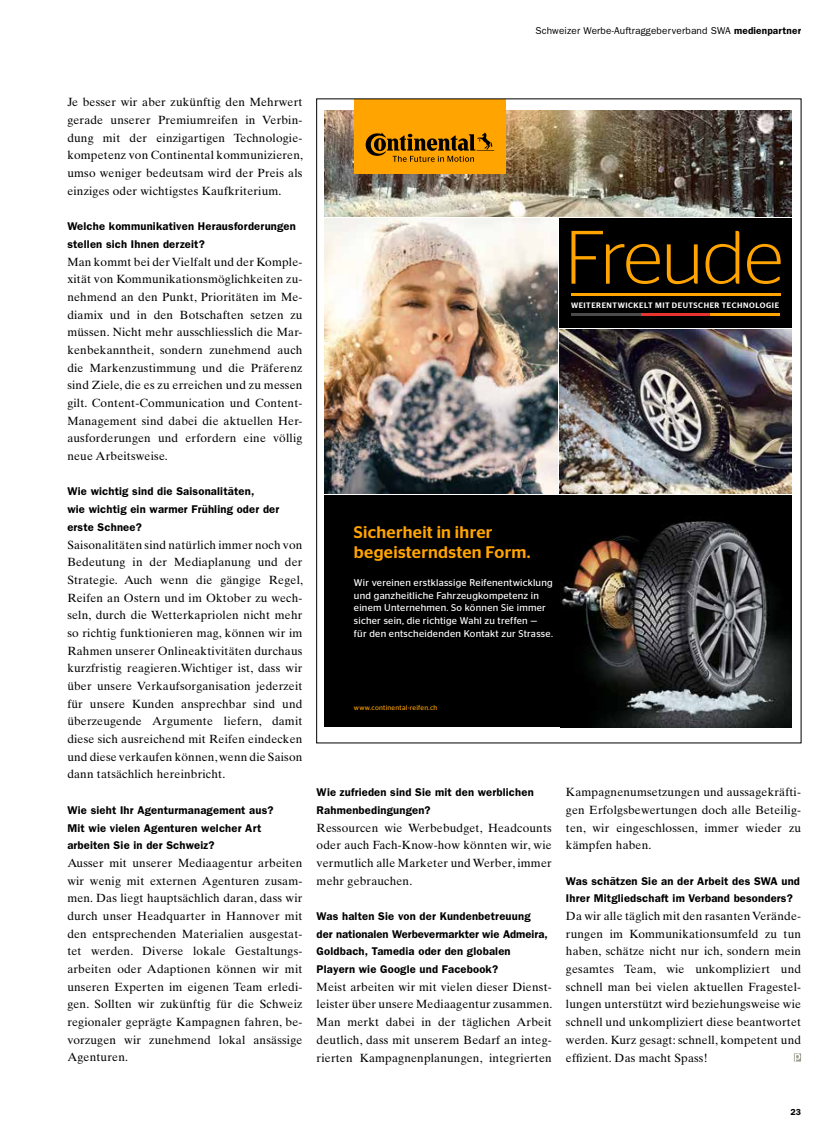
<style>
.page{position:relative;width:833px;height:1134px;background:#fff}
.page>*{position:absolute;margin:0;border:0;box-sizing:border-box;transform-origin:0 0}
.t1{font:300 75.5px "Continental Stag Sans LCG";letter-spacing:-.005em;color:#ffa400}
.t2{font:500 16.75px/20.5px "Continental Stag Sans LCG";letter-spacing:.02em;color:#ffa400}
.t3{font:11.88px/17.6px "Times Ten";letter-spacing:.015em;color:#000;text-align:justify}
.t4{font:600 11.25px/17.6px "Franklin Gothic";letter-spacing:.015em;color:#000}
.t5{font:10px "Franklin Gothic";letter-spacing:.015em;color:#000}
.t6{font:9.75px/12.8px "Continental Stag Sans LCG";letter-spacing:.025em;color:#fff}
.t7{font:600 8.75px "Franklin Gothic";color:#000}
.t8{font:500 7.88px "Continental Stag Sans LCG";letter-spacing:.06em;color:#fff}
.t9{font:6.75px "Continental Stag Sans LCG";letter-spacing:.035em;color:#ffa400}
.s1{font-weight:600}
</style>
<div class="page">
<div style="left:324px;top:495px;width:468px;height:232px;background:#000"></div>
<div style="left:559px;top:218px;width:233px;height:110px;background:#000"></div>
<img style="left:324px;top:218px;width:233px;height:275px">
<img style="left:324px;top:111px;width:468px;height:105px">
<img style="left:559px;top:330px;width:233px;height:163px">
<img style="left:561px;top:521px;width:231px;height:206px">
<hr style="left:571px;top:293px;width:209px;height:2px;background:#ffa400">
<hr style="left:571px;top:314px;width:70px;height:2px;background:#4a4b4a">
<hr style="left:641px;top:314px;width:69px;height:2px;background:#e73431">
<hr style="left:710px;top:314px;width:70px;height:2px;background:#ffa400">
<div style="left:354px;top:99px;width:152px;height:75px;background:#ffa400"></div>
<svg style="left:366px;top:132px;width:128px;height:30px"></svg>
<svg style="left:794px;top:1053px;width:7px;height:8px"></svg>
<p class="t5" style="left:535px;top:25px;width:267px">Schweizer Werbe-Auftraggeberverband SWA <span class="s1">medienpartner</span></p>
<p class="t3" style="left:67px;top:93px;width:237px;text-align:left">Je besser wir aber zukünftig den Mehrwert gerade unserer Premiumreifen in Verbin&shy;dung mit der einzigartigen Technologie&shy;kompetenz von Continental kommunizieren, umso weniger bedeutsam wird der Preis als einziges oder wichtigstes Kaufkriterium.</p>
<p class="t4" style="left:67px;top:217px;width:230px">Welche kommunikativen Herausforderungen stellen sich Ihnen derzeit?</p>
<p class="t3" style="left:67px;top:253px;width:237px">Man kommt bei der Vielfalt und der Komple&shy;xität von Kommunikationsmöglichkeiten zu&shy;nehmend an den Punkt, Prioritäten im Me&shy;diamix und in den Botschaften setzen zu müssen. Nicht mehr ausschliesslich die Mar&shy;kenbekanntheit, sondern zunehmend auch die Markenzustimmung und die Präferenz sind Ziele, die es zu erreichen und zu messen gilt. Content-Communication und Content-Management sind dabei die aktuellen Her&shy;ausforderungen und erfordern eine völlig neue Arbeitsweise.</p>
<p class="t4" style="left:67px;top:483px;width:213px">Wie wichtig sind die Saisonalitäten,<br>wie wichtig ein warmer Frühling oder der erste Schnee?</p>
<p class="t3" style="left:67px;top:536px;width:237px">Saisonalitäten sind natürlich immer noch von Bedeutung in der Mediaplanung und der Strategie. Auch wenn die gängige Regel, Reifen an Ostern und im Oktober zu wech&shy;seln, durch die Wetterkapriolen nicht mehr so richtig funktionieren mag, können wir im Rahmen unserer Onlineaktivitäten durchaus kurzfristig reagieren.Wichtiger ist, dass wir über unsere Verkaufsorganisation jederzeit für unsere Kunden ansprechbar sind und überzeugende Argumente liefern, damit diese sich ausreichend mit Reifen eindecken und diese verkaufen können, wenn die Saison dann tatsächlich hereinbricht.</p>
<p class="t4" style="left:67px;top:801px;width:208px">Wie sieht Ihr Agenturmanagement aus?<br>Mit wie vielen Agenturen welcher Art arbeiten Sie in der Schweiz?</p>
<p class="t3" style="left:67px;top:854px;width:237px">Ausser mit unserer Mediaagentur arbeiten wir wenig mit externen Agenturen zusam&shy;men. Das liegt hauptsächlich daran, dass wir durch unser Headquarter in Hannover mit den entsprechenden Materialien ausgestat&shy;tet werden. Diverse lokale Gestaltungs&shy;arbeiten oder Adaptionen können wir mit unseren Experten im eigenen Team erledi&shy;gen. Sollten wir zukünftig für die Schweiz regionaler geprägte Kampagnen fahren, be&shy;vorzugen wir zunehmend lokal ansässige Agenturen.</p>
<h1 class="t1" style="left:565px;top:206px;width:219px">Freude</h1>
<p class="t8" style="left:571px;top:299px;width:210px">WEITERENTWICKELT MIT DEUTSCHER TECHNOLOGIE</p>
<h2 class="t2" style="left:354px;top:520px;width:178px">Sicherheit in ihrer begeisterndsten Form.</h2>
<p class="t6" style="left:354px;top:575px;width:200px">Wir vereinen erstklassige Reifenentwicklung und ganzheitliche Fahrzeugkompetenz in einem Unternehmen. So können Sie immer sicher sein, die richtige Wahl zu treffen —<br>für den entscheidenden Kontakt zur Strasse.</p>
<p class="t9" style="left:354px;top:703px;width:85px">www.continental-reifen.ch</p>
<p class="t4" style="left:317px;top:783px;width:219px">Wie zufrieden sind Sie mit den werblichen<br>Rahmenbedingungen?</p>
<p class="t3" style="left:317px;top:819px;width:237px">Ressourcen wie Werbebudget, Headcounts oder auch Fach-Know-how könnten wir, wie vermutlich alle Marketer und Werber, immer mehr gebrauchen.</p>
<p class="t4" style="left:317px;top:907px;width:233px">Was halten Sie von der Kundenbetreuung der nationalen Werbevermarkter wie Admeira, Goldbach, Tamedia oder den globalen Playern wie Google und Facebook?</p>
<p class="t3" style="left:317px;top:978px;width:237px">Meist arbeiten wir mit vielen dieser Dienst&shy;leister über unsere Mediaagentur zusammen.<br>Man merkt dabei in der täglichen Arbeit deutlich, dass mit unserem Bedarf an integ&shy;rierten Kampagnenplanungen, integrierten</p>
<p class="t3" style="left:566px;top:783px;width:237px">Kampagnenumsetzungen und aussagekräfti&shy;gen Erfolgsbewertungen doch alle Beteilig&shy;ten, wir eingeschlossen, immer wieder zu kämpfen haben.</p>
<p class="t4" style="left:566px;top:872px;width:235px">Was schätzen Sie an der Arbeit des SWA und<br>Ihrer Mitgliedschaft im Verband besonders?</p>
<p class="t3" style="left:566px;top:907px;width:237px">Da wir alle täglich mit den rasanten Verände&shy;rungen im Kommunikationsumfeld zu tun haben, schätze nicht nur ich, sondern mein gesamtes Team, wie unkompliziert und schnell man bei vielen aktuellen Fragestel&shy;lungen unterstützt wird beziehungsweise wie schnell und unkompliziert diese beantwortet werden. Kurz gesagt: schnell, kompetent und effizient. Das macht Spass!</p>
<p class="t7" style="left:790px;top:1106px;width:12px">23</p>
</div>
